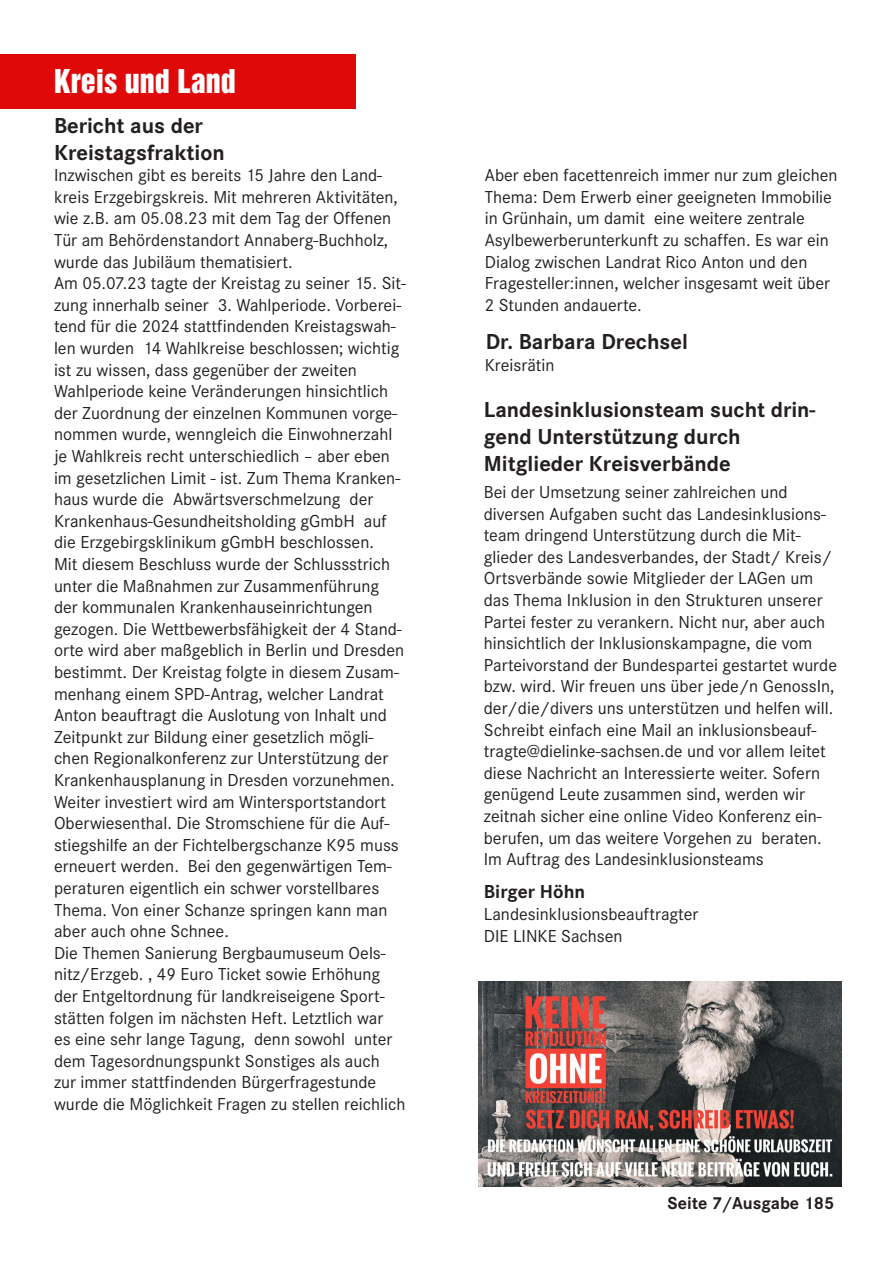
<style>
.page{position:relative;width:893px;height:1263px;background:#fff}
.page>*{position:absolute;margin:0;border:0;box-sizing:border-box;transform-origin:0 0}
.t1{font:30px "Helvetica Inserat LT Std";color:#fff}
.t2{font:700 22.5px/27px "Corporate S";color:#231f20}
.t3{font:700 19.5px "Corporate S";color:#231f20}
.t4{font:18px/21.6px "Corporate S";color:#231f20}
.t5{font:700 18px "Corporate S";color:#231f20}
</style>
<div class="page">
<div style="left:0;top:54px;width:356px;height:54px;background:#df0909"></div>
<img style="left:478px;top:982px;width:364px;height:204px">
<p class="t1" style="left:54px;top:63px;width:183px">Kreis und Land</p>
<p class="t2" style="left:54px;top:112px;width:151px">Bericht aus der</p>
<p class="t2" style="left:54px;top:139px;width:172px">Kreistagsfraktion</p>
<p class="t4" style="left:54px;top:164px;width:345px">Inzwischen gibt es bereits 15 Jahre den Land&shy;kreis Erzgebirgskreis. Mit mehreren Aktivitäten, wie z.B. am 05.08.23 mit dem Tag der Offenen Tür am Behördenstandort Annaberg-Buchholz, wurde das Jubiläum thematisiert.</p>
<p class="t4" style="left:54px;top:272px;width:354px">Am 05.07.23 tagte der Kreistag zu seiner 15. Sit&shy;zung innerhalb seiner 3. Wahlperiode. Vorberei&shy;tend für die 2024 stattfindenden Kreistagswah&shy;len wurden 14 Wahlkreise beschlossen; wichtig ist zu wissen, dass gegenüber der zweiten Wahlperiode keine Veränderungen hinsichtlich der Zuordnung der einzelnen Kommunen vorge&shy;nommen wurde, wenngleich die Einwohnerzahl je Wahlkreis recht unterschiedlich – aber eben im gesetzlichen Limit - ist. Zum Thema Kranken&shy;haus wurde die Abwärtsverschmelzung der Krankenhaus-Gesundheitsholding gGmbH auf die Erzgebirgsklinikum gGmbH beschlossen.<br>Mit diesem Beschluss wurde der Schlussstrich unter die Maßnahmen zur Zusammenführung der kommunalen Krankenhauseinrichtungen gezogen. Die Wettbewerbsfähigkeit der 4 Stand&shy;orte wird aber maßgeblich in Berlin und Dresden bestimmt. Der Kreistag folgte in diesem Zusam&shy;menhang einem SPD-Antrag, welcher Landrat Anton beauftragt die Auslotung von Inhalt und Zeitpunkt zur Bildung einer gesetzlich mögli&shy;chen Regionalkonferenz zur Unterstützung der Krankenhausplanung in Dresden vorzunehmen.<br>Weiter investiert wird am Wintersportstandort Oberwiesenthal. Die Stromschiene für die Auf&shy;stiegshilfe an der Fichtelbergschanze K95 muss erneuert werden. Bei den gegenwärtigen Tem&shy;peraturen eigentlich ein schwer vorstellbares Thema. Von einer Schanze springen kann man aber auch ohne Schnee.</p>
<p class="t4" style="left:54px;top:942px;width:353px">Die Themen Sanierung Bergbaumuseum Oels&shy;nitz/Erzgeb. , 49 Euro Ticket sowie Erhöhung der Entgeltordnung für landkreiseigene Sport&shy;stätten folgen im nächsten Heft. Letztlich war<br>es eine sehr lange Tagung, denn sowohl unter dem Tagesordnungspunkt Sonstiges als auch zur immer stattfindenden Bürgerfragestunde wurde die Möglichkeit Fragen zu stellen reichlich</p>
<p class="t4" style="left:485px;top:164px;width:354px">Aber eben facettenreich immer nur zum gleichen Thema: Dem Erwerb einer geeigneten Immobilie in Grünhain, um damit eine weitere zentrale Asylbewerberunterkunft zu schaffen. Es war ein Dialog zwischen Landrat Rico Anton und den Fragesteller:innen, welcher insgesamt weit über 2 Stunden andauerte.</p>
<p class="t2" style="left:486px;top:327px;width:204px">Dr. Barbara Drechsel</p>
<p class="t4" style="left:485px;top:354px;width:71px">Kreisrätin</p>
<p class="t2" style="left:484px;top:396px;width:333px">Landesinklusionsteam sucht drin&shy;gend Unterstützung durch</p>
<p class="t2" style="left:484px;top:450px;width:248px">Mitglieder Kreisverbände</p>
<p class="t4" style="left:484px;top:481px;width:355px">Bei der Umsetzung seiner zahlreichen und diversen Aufgaben sucht das Landesinklusions&shy;team dringend Unterstützung durch die Mit&shy;glieder des Landesverbandes, der Stadt/ Kreis/ Ortsverbände sowie Mitglieder der LAGen um das Thema Inklusion in den Strukturen unserer Partei fester zu verankern. Nicht nur, aber auch hinsichtlich der Inklusionskampagne, die vom Parteivorstand der Bundespartei gestartet wurde bzw. wird. Wir freuen uns über jede/n GenossIn, der/die/divers uns unterstützen und helfen will.<br>Schreibt einfach eine Mail an inklusionsbeauf&shy;tragte@dielinke-sachsen.de und vor allem leitet diese Nachricht an Interessierte weiter. Sofern genügend Leute zusammen sind, werden wir zeitnah sicher eine online Video Konferenz ein&shy;berufen, um das weitere Vorgehen zu beraten.</p>
<p class="t4" style="left:484px;top:848px;width:281px">Im Auftrag des Landesinklusionsteams</p>
<p class="t3" style="left:484px;top:878px;width:103px">Birger Höhn</p>
<p class="t4" style="left:484px;top:903px;width:216px">Landesinklusionsbeauftragter</p>
<p class="t4" style="left:484px;top:925px;width:140px">DIE LINKE Sachsen</p>
<p class="t5" style="left:668px;top:1190px;width:168px">Seite 7/Ausgabe 185</p>
</div>
